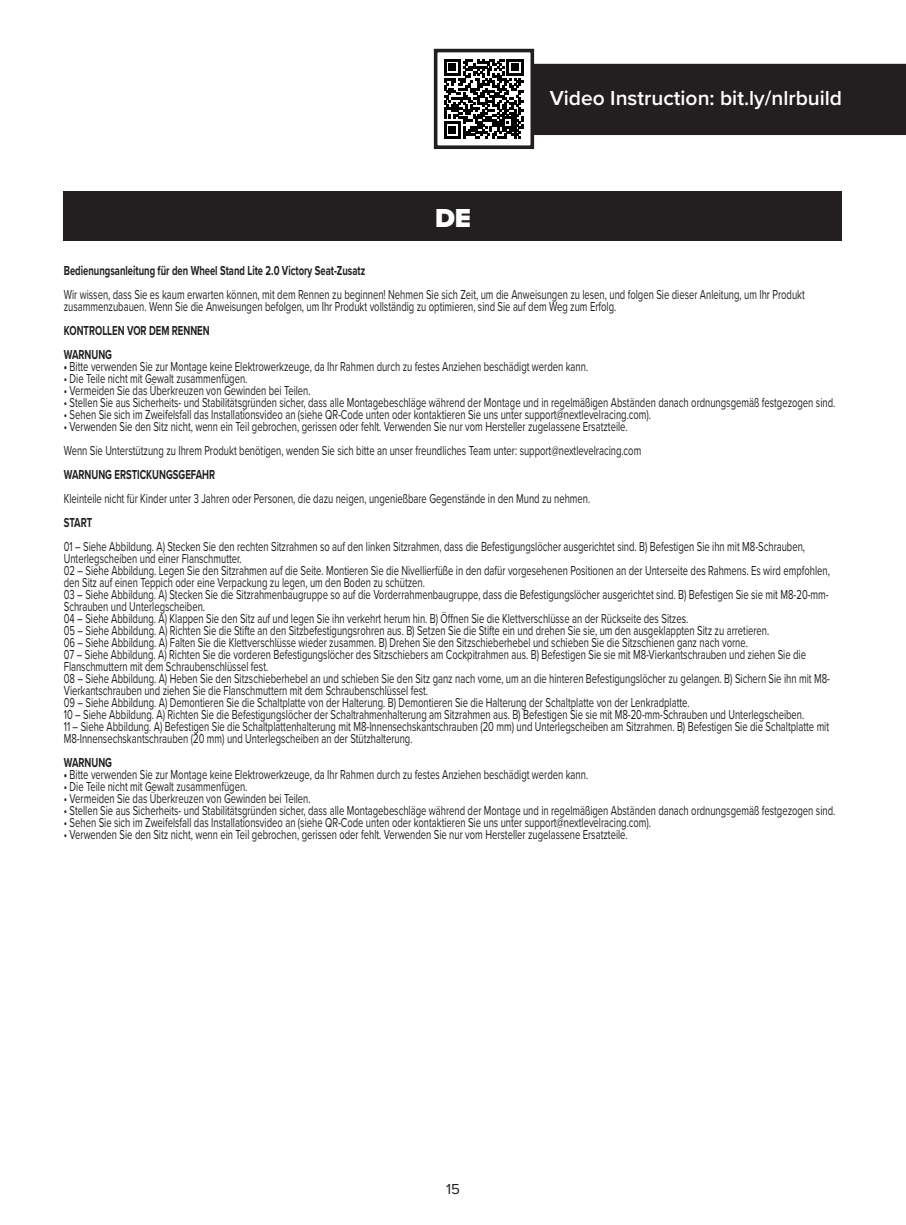
<style>
.page{position:relative;width:906px;height:1225px;background:#fff}
.page>*{position:absolute;margin:0;border:0;box-sizing:border-box;transform-origin:0 0}
.t1{font:900 27px "Proxima Nova";color:#fff}
.t2{font:600 21px "Proxima Nova";color:#fff}
.t3{font:15px "Proxima Nova";color:#231f20}
.translation_body{font:13.5px/12px "Proxima Nova";color:#231f20;scale:.7 1}
.translation_body-2{font:700 13.5px "Proxima Nova";color:#231f20;scale:.7 1}
.s1{font-weight:700}
</style>
<div class="page">
<div style="left:64px;top:191px;width:778px;height:49px;background:#231f20"></div>
<svg style="left:444px;top:59px;width:462px;height:79px;background:#403d3e"></svg>
<div style="left:434px;top:49px;width:100px;height:100px;border:4px solid #231f20"></div>
<p class="t1" style="left:435px;top:197px;width:37px">DE</p>
<h2 class="t2" style="left:550px;top:83px;width:294px">Video Instruction: bit.ly/nlrbuild</h2>
<p class="translation_body-2" style="left:64px;top:261px;width:432px">Bedienungsanleitung für den Wheel Stand Lite 2.0 Victory Seat-Zusatz</p>
<p class="translation_body" style="left:64px;top:288px;width:1060px">Wir wissen, dass Sie es kaum erwarten können, mit dem Rennen zu beginnen! Nehmen Sie sich Zeit, um die Anweisungen zu lesen, und folgen Sie dieser Anleitung, um Ihr Produkt zusammenzubauen. Wenn Sie die Anweisungen befolgen, um Ihr Produkt vollständig zu optimieren, sind Sie auf dem Weg zum Erfolg.</p>
<p class="translation_body-2" style="left:64px;top:321px;width:210px">KONTROLLEN VOR DEM RENNEN</p>
<p class="translation_body-2" style="left:64px;top:345px;width:70px">WARNUNG</p>
<p class="translation_body" style="left:64px;top:360px;width:750px"><span class="s1">•</span> Bitte verwenden Sie zur Montage keine Elektrowerkzeuge, da Ihr Rahmen durch zu festes Anziehen beschädigt werden kann.</p>
<p class="translation_body" style="left:64px;top:372px;width:264px">• Die Teile nicht mit Gewalt zusammenfügen.</p>
<p class="translation_body" style="left:64px;top:384px;width:354px">• Vermeiden Sie das Überkreuzen von Gewinden bei Teilen.</p>
<p class="translation_body" style="left:64px;top:396px;width:1103px">• Stellen Sie aus Sicherheits- und Stabilitätsgründen sicher, dass alle Montagebeschläge während der Montage und in regelmäßigen Abständen danach ordnungsgemäß festgezogen sind.</p>
<p class="translation_body" style="left:64px;top:408px;width:840px">• Sehen Sie sich im Zweifelsfall das Installationsvideo an (siehe QR-Code unten oder kontaktieren Sie uns unter support@nextlevelracing.com).</p>
<p class="translation_body" style="left:64px;top:420px;width:807px">• Verwenden Sie den Sitz nicht, wenn ein Teil gebrochen, gerissen oder fehlt. Verwenden Sie nur vom Hersteller zugelassene Ersatzteile.</p>
<p class="translation_body" style="left:64px;top:444px;width:826px">Wenn Sie Unterstützung zu Ihrem Produkt benötigen, wenden Sie sich bitte an unser freundliches Team unter: support@nextlevelracing.com</p>
<p class="translation_body-2" style="left:64px;top:465px;width:218px">WARNUNG ERSTICKUNGSGEFAHR</p>
<p class="translation_body" style="left:64px;top:492px;width:753px">Kleinteile nicht für Kinder unter 3 Jahren oder Personen, die dazu neigen, ungenießbare Gegenstände in den Mund zu nehmen.</p>
<p class="translation_body-2" style="left:64px;top:513px;width:42px">START</p>
<p class="translation_body" style="left:64px;top:540px;width:1060px">01 – Siehe Abbildung. A) Stecken Sie den rechten Sitzrahmen so auf den linken Sitzrahmen, dass die Befestigungslöcher ausgerichtet sind. B) Befestigen Sie ihn mit M8-Schrauben,<br>Unterlegscheiben und einer Flanschmutter.</p>
<p class="translation_body" style="left:64px;top:564px;width:1096px">02 – Siehe Abbildung. Legen Sie den Sitzrahmen auf die Seite. Montieren Sie die Nivellierfüße in den dafür vorgesehenen Positionen an der Unterseite des Rahmens. Es wird empfohlen, den Sitz auf einen Teppich oder eine Verpackung zu legen, um den Boden zu schützen.</p>
<p class="translation_body" style="left:64px;top:588px;width:1094px">03 – Siehe Abbildung. A) Stecken Sie die Sitzrahmenbaugruppe so auf die Vorderrahmenbaugruppe, dass die Befestigungslöcher ausgerichtet sind. B) Befestigen Sie sie mit M8-20-mm-<br>Schrauben und Unterlegscheiben.</p>
<p class="translation_body" style="left:64px;top:612px;width:893px">04 – Siehe Abbildung. A) Klappen Sie den Sitz auf und legen Sie ihn verkehrt herum hin. B) Öffnen Sie die Klettverschlüsse an der Rückseite des Sitzes.</p>
<p class="translation_body" style="left:64px;top:624px;width:1009px">05 – Siehe Abbildung. A) Richten Sie die Stifte an den Sitzbefestigungsrohren aus. B) Setzen Sie die Stifte ein und drehen Sie sie, um den ausgeklappten Sitz zu arretieren.</p>
<p class="translation_body" style="left:64px;top:636px;width:978px">06 – Siehe Abbildung. A) Falten Sie die Klettverschlüsse wieder zusammen. B) Drehen Sie den Sitzschieberhebel und schieben Sie die Sitzschienen ganz nach vorne.</p>
<p class="translation_body" style="left:64px;top:648px;width:1061px">07 – Siehe Abbildung. A) Richten Sie die vorderen Befestigungslöcher des Sitzschiebers am Cockpitrahmen aus. B) Befestigen Sie sie mit M8-Vierkantschrauben und ziehen Sie die<br>Flanschmuttern mit dem Schraubenschlüssel fest.</p>
<p class="translation_body" style="left:64px;top:672px;width:1096px">08 – Siehe Abbildung. A) Heben Sie den Sitzschieberhebel an und schieben Sie den Sitz ganz nach vorne, um an die hinteren Befestigungslöcher zu gelangen. B) Sichern Sie ihn mit M8-<br>Vierkantschrauben und ziehen Sie die Flanschmuttern mit dem Schraubenschlüssel fest.</p>
<p class="translation_body" style="left:64px;top:696px;width:895px">09 – Siehe Abbildung. A) Demontieren Sie die Schaltplatte von der Halterung. B) Demontieren Sie die Halterung der Schaltplatte von der Lenkradplatte.</p>
<p class="translation_body" style="left:64px;top:708px;width:1059px">10 – Siehe Abbildung. A) Richten Sie die Befestigungslöcher der Schaltrahmenhalterung am Sitzrahmen aus. B) Befestigen Sie sie mit M8-20-mm-Schrauben und Unterlegscheiben.</p>
<p class="translation_body" style="left:64px;top:720px;width:1095px">11 – Siehe Abbildung. A) Befestigen Sie die Schaltplattenhalterung mit M8-Innensechskantschrauben (20 mm) und Unterlegscheiben am Sitzrahmen. B) Befestigen Sie die Schaltplatte mit<br>M8-Innensechskantschrauben (20 mm) und Unterlegscheiben an der Stützhalterung.</p>
<p class="translation_body-2" style="left:64px;top:753px;width:70px">WARNUNG</p>
<p class="translation_body" style="left:64px;top:768px;width:750px"><span class="s1">•</span> Bitte verwenden Sie zur Montage keine Elektrowerkzeuge, da Ihr Rahmen durch zu festes Anziehen beschädigt werden kann.</p>
<p class="translation_body" style="left:64px;top:780px;width:264px">• Die Teile nicht mit Gewalt zusammenfügen.</p>
<p class="translation_body" style="left:64px;top:792px;width:354px">• Vermeiden Sie das Überkreuzen von Gewinden bei Teilen.</p>
<p class="translation_body" style="left:64px;top:804px;width:1103px">• Stellen Sie aus Sicherheits- und Stabilitätsgründen sicher, dass alle Montagebeschläge während der Montage und in regelmäßigen Abständen danach ordnungsgemäß festgezogen sind.</p>
<p class="translation_body" style="left:64px;top:816px;width:840px">• Sehen Sie sich im Zweifelsfall das Installationsvideo an (siehe QR-Code unten oder kontaktieren Sie uns unter support@nextlevelracing.com).</p>
<p class="translation_body" style="left:64px;top:828px;width:807px">• Verwenden Sie den Sitz nicht, wenn ein Teil gebrochen, gerissen oder fehlt. Verwenden Sie nur vom Hersteller zugelassene Ersatzteile.</p>
<p class="t3" style="left:446px;top:1177px;width:15px">15</p>
</div>
